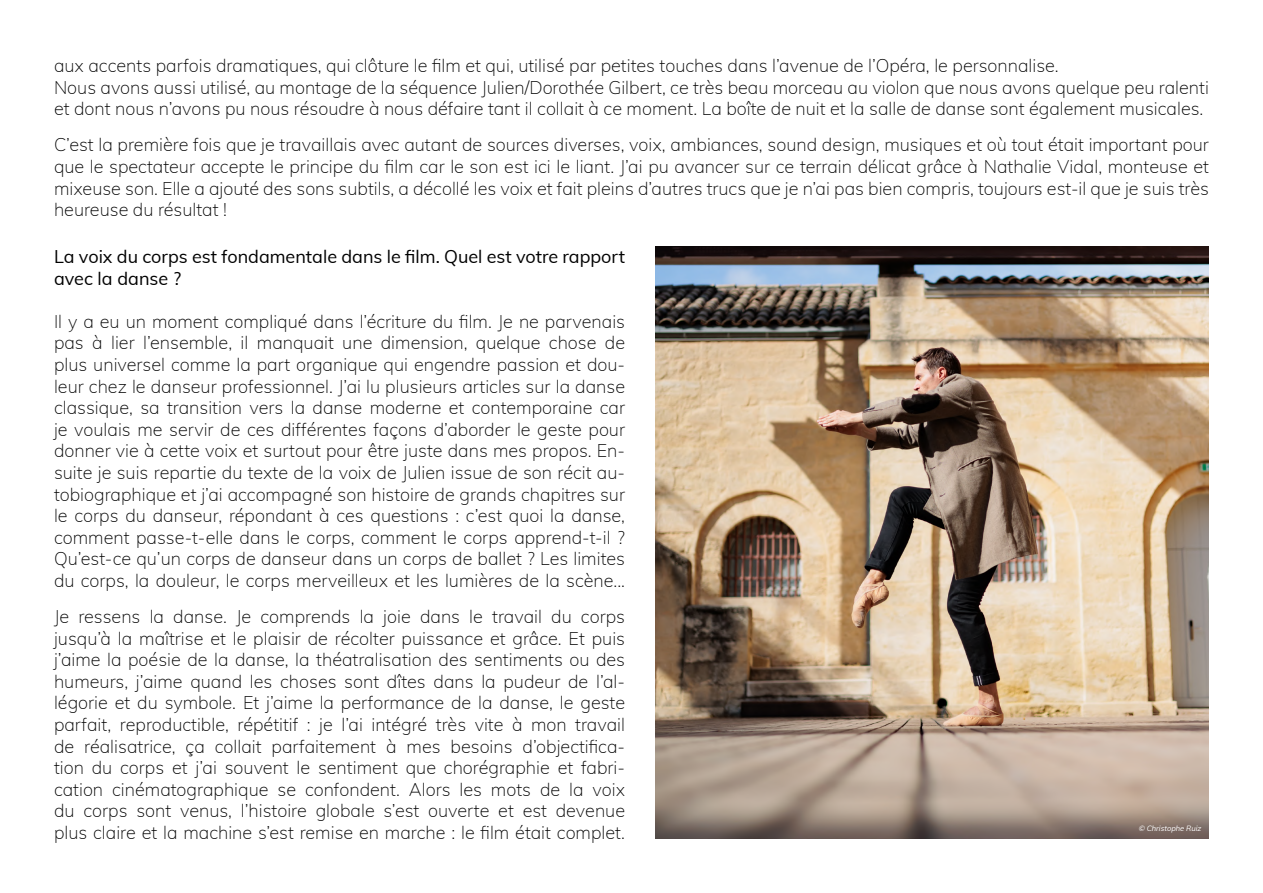
<style>
.page{position:relative;width:1263px;height:893px;background:#fff}
.page>*{position:absolute;margin:0;border:0;box-sizing:border-box;transform-origin:0 0}
.t1{font:200 18px/21.6px "Muli";color:#000;text-align:justify}
.t2{font:18px/21.6px "Muli";color:#000}
.t3{font:italic 7.5px "Muli";color:#fff}
</style>
<div class="page">
<img style="left:656px;top:247px;width:553px;height:592px">
<p class="t1" style="left:54px;top:54px;width:1156px;text-align:left">aux accents parfois dramatiques, qui clôture le film et qui, utilisé par petites touches dans l’avenue de l’Opéra, le personnalise.<br>Nous avons aussi utilisé, au montage de la séquence Julien/Dorothée Gilbert, ce très beau morceau au violon que nous avons quelque peu ralenti et dont nous n’avons pu nous résoudre à nous défaire tant il collait à ce moment. La boîte de nuit et la salle de danse sont également musicales.</p>
<p class="t1" style="left:54px;top:133px;width:1156px">C’est la première fois que je travaillais avec autant de sources diverses, voix, ambiances, sound design, musiques et où tout était important pour que le spectateur accepte le principe du film car le son est ici le liant. J’ai pu avancer sur ce terrain délicat grâce à Nathalie Vidal, monteuse et mixeuse son. Elle a ajouté des sons subtils, a décollé les voix et fait pleins d’autres trucs que je n’ai pas bien compris, toujours est-il que je suis très heureuse du résultat !</p>
<p class="t2" style="left:54px;top:245px;width:573px">La voix du corps est fondamentale dans le film. Quel est votre rapport avec la danse ?</p>
<p class="t1" style="left:54px;top:310px;width:573px">Il y a eu un moment compliqué dans l’écriture du film. Je ne parvenais pas à lier l’ensemble, il manquait une dimension, quelque chose de plus universel comme la part organique qui engendre passion et dou&shy;leur chez le danseur professionnel. J’ai lu plusieurs articles sur la danse classique, sa transition vers la danse moderne et contemporaine car je voulais me servir de ces différentes façons d’aborder le geste pour donner vie à cette voix et surtout pour être juste dans mes propos. En&shy;suite je suis repartie du texte de la voix de Julien issue de son récit au&shy;tobiographique et j’ai accompagné son histoire de grands chapitres sur le corps du danseur, répondant à ces questions : c’est quoi la danse, comment passe-t-elle dans le corps, comment le corps apprend-t-il ?<br>Qu’est-ce qu’un corps de danseur dans un corps de ballet ? Les limites du corps, la douleur, le corps merveilleux et les lumières de la scène...</p>
<p class="t1" style="left:54px;top:605px;width:573px">Je ressens la danse. Je comprends la joie dans le travail du corps jusqu’à la maîtrise et le plaisir de récolter puissance et grâce. Et puis j’aime la poésie de la danse, la théatralisation des sentiments ou des humeurs, j’aime quand les choses sont dîtes dans la pudeur de l’al&shy;légorie et du symbole. Et j’aime la performance de la danse, le geste parfait, reproductible, répétitif : je l’ai intégré très vite à mon travail de réalisatrice, ça collait parfaitement à mes besoins d’objectifica&shy;tion du corps et j’ai souvent le sentiment que chorégraphie et fabri&shy;cation cinématographique se confondent. Alors les mots de la voix du corps sont venus, l’histoire globale s’est ouverte et est devenue plus claire et la machine s’est remise en marche : le film était complet.</p>
<p class="t3" style="left:1138px;top:823px;width:66px">© Christophe Ruiz</p>
</div>
